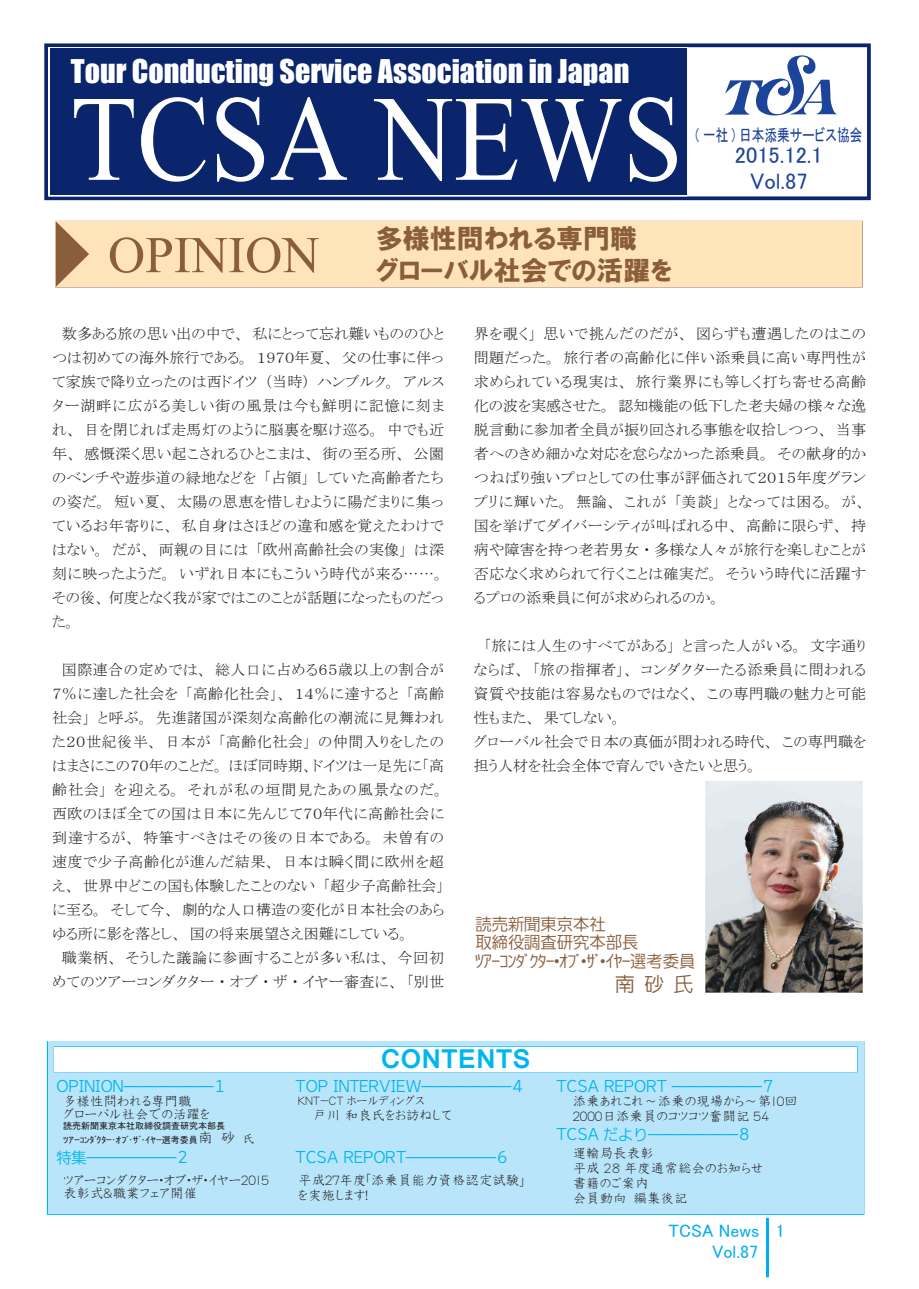
<style>
.page{position:relative;width:919px;height:1289px;background:#fff}
.page>*{position:absolute;margin:0;border:0;box-sizing:border-box;transform-origin:0 0}
.t1{font:147.6px "Shonar Bangla";color:#fff;scale:.89 1}
.t2{font:76.8px "Microsoft Himalaya";color:#8a5d3b}
.t3{font:30px "Impact";color:#fff}
.t4{font:27px "HGP Soei Kakugothic UB";color:#8a5d3b}
.t5{font:700 25.5px "Mangal";color:#00b6f0}
.t6{font:22.5px/25.5px "MS P Gothic";color:#1d449b;text-align:center}
.t7{font:18px/21px "MS P Gothic";color:#00aeef}
.t8{font:16.8px "MS P Gothic";color:#1d449b;scale:.75 1}
.t9{font:16.35px/18.6px "DFUD Gothic W4 WING RKSJ H";color:#8a5d3b}
.t10{font:15px/24px "MS P Mincho";letter-spacing:.03em;color:#231f20;text-align:justify}
.t11{font:15px "DFUD Gothic W4 WING RKSJ H";color:#00b6f0}
.t12{font:13.5px/15px "DF Kyo Ka Sho R W3 WING RKSJ H";color:#231f20}
.t13{font:12px "DF Kyo Ka Sho R W3 WING RKSJ H";color:#231f20}
.t14{font:9px/14.1px "MS P Gothic";color:#231f20}
.s1{font-family:"DF Kyo Ka Sho R W3 WING RKSJ H";font-size:15px}
.s2{font-family:"DF Kyo Ka Sho R W3 WING RKSJ H";font-size:12px}
.s3{font-size:15px}
</style>
<div class="page">
<img style="left:705px;top:782px;width:157px;height:210px">
<div style="left:56px;top:221px;width:805px;height:66px;background:#fee4b8"></div>
<svg style="left:56px;top:222px;width:33px;height:65px"></svg>
<div style="left:44px;top:43px;width:826px;height:157px;border:10px solid #0a256b"></div>
<div style="left:50px;top:49px;width:815px;height:146px;background:#fff"></div>
<div style="left:48px;top:1041px;width:815px;height:172px;background:#b9e5fa"></div>
<div style="left:54px;top:1047px;width:802px;height:24px;background:#fff"></div>
<div style="left:48px;top:47px;width:640px;height:149px;border:3px solid #fff"></div>
<div style="left:50px;top:49px;width:636px;height:146px;background:#0a256b"></div>
<hr style="left:766px;top:1217px;width:3px;height:60px;background:#00aeef">
<h3 class="t3" style="left:71px;top:48px;width:560px">Tour Conducting Service Association in Japan</h3>
<h1 class="t1" style="left:71px;top:60px;width:689px">TCSA NEWS</h1>
<h2 class="t2" style="left:108px;top:201px;width:213px">OPINION</h2>
<h3 class="t4" style="left:376px;top:225px;width:263px">多様性問われる専門職</h3>
<h3 class="t4" style="left:376px;top:257px;width:298px">グローバル社会での活躍を</h3>
<p class="t8" style="left:695px;top:126px;width:224px">( 一社 ) 日本添乗サービス協会</p>
<h3 class="t6" style="left:734px;top:142px;width:89px">2015.12.1<br>Vol.87</h3>
<p class="t10" style="left:52px;top:321px;width:393px">　数多ある旅の思い出の中で、私にとって忘れ難いもののひとつは初めての海外旅行である。１９７０年夏、父の仕事に伴って家族で降り立ったのは西ドイツ（当時）ハンブルク。アルスター湖畔に広がる美しい街の風景は今も鮮明に記憶に刻まれ、目を閉じれば走馬灯のように脳裏を駆け巡る。中でも近年、感慨深く思い起こされるひとこまは、街の至る所、公園のベンチや遊歩道の緑地などを「占領」していた高齢者たちの姿だ。短い夏、太陽の恩恵を惜しむように陽だまりに集っているお年寄りに、私自身はさほどの違和感を覚えたわけではない。だが、両親の目には「欧州高齢社会の実像」は深刻に映ったようだ。いずれ日本にもこういう時代が来る……。その後、何度となく我が家ではこのことが話題になったものだった。</p>
<p class="t10" style="left:52px;top:657px;width:393px;text-align:left">　国際連合の定めでは、総人口に占める６５歳以上の割合が<br>７％に達した社会を「高齢化社会」、１４％に達すると「高齢社会」と呼ぶ。先進諸国が深刻な高齢化の潮流に見舞われた２０世紀後半、日本が「高齢化社会」の仲間入りをしたのはまさにこの７０年のことだ。ほぼ同時期、ドイツは一足先に「高齢社会」を迎える。それが私の垣間見たあの風景なのだ。西欧のほぼ全ての国は日本に先んじて７０年代に高齢社会に到達するが、特筆すべきはその後の日本である。未曽有の速度で少子高齢化が進んだ結果、日本は瞬く間に欧州を超え、世界中どこの国も体験したことのない「超少子高齢社会」に至る。そして今、劇的な人口構造の変化が日本社会のあらゆる所に影を落とし、国の将来展望さえ困難にしている。<br>　職業柄、そうした議論に参画することが多い私は、今回初めてのツアーコンダクター・オブ・ザ・イヤー審査に、「別世</p>
<p class="t10" style="left:474px;top:321px;width:393px">界を覗く」思いで挑んだのだが、図らずも遭遇したのはこの問題だった。旅行者の高齢化に伴い添乗員に高い専門性が求められている現実は、旅行業界にも等しく打ち寄せる高齢化の波を実感させた。認知機能の低下した老夫婦の様々な逸脱言動に参加者全員が振り回される事態を収拾しつつ、当事者へのきめ細かな対応を怠らなかった添乗員。その献身的かつねばり強いプロとしての仕事が評価されて２０１５年度グランプリに輝いた。無論、これが「美談」となっては困る。が、国を挙げてダイバーシティが叫ばれる中、高齢に限らず、持病や障害を持つ老若男女・多様な人々が旅行を楽しむことが否応なく求められて行くことは確実だ。そういう時代に活躍するプロの添乗員に何が求められるのか。</p>
<p class="t10" style="left:474px;top:633px;width:393px;text-align:left">　「旅には人生のすべてがある」と言った人がいる。文字通りならば、「旅の指揮者」、コンダクターたる添乗員に問われる資質や技能は容易なものではなく、この専門職の魅力と可能性もまた、果てしない。<br>グローバル社会で日本の真価が問われる時代、この専門職を担う人材を社会全体で育んでいきたいと思う。</p>
<p class="t9" style="left:475px;top:914px;width:221px">読売新聞東京本社<br>取締役調査研究本部長<br>ﾂｱｰｺﾝﾀﾞｸﾀｰ･ｵﾌﾞ･ｻﾞ･ｲﾔｰ選考委員</p>
<h3 class="t5" style="left:380px;top:1035px;width:151px">CONTENTS</h3>
<p class="t11" style="left:57px;top:1076px;width:171px">OPINION――――――１</p>
<p class="t11" style="left:295px;top:1076px;width:230px">TOP INTERVIEW――――――４</p>
<p class="t12" style="left:63px;top:1093px;width:148px;line-height:13.5px">多様性問われる専門職<br>グローバル社会での活躍を</p>
<p class="t14" style="left:63px;top:1118px;width:193px">読売新聞東京本社取締役調査研究本部長<br>ﾂｱｰｺﾝﾀﾞｸﾀｰ･ｵﾌﾞ･ｻﾞ･ｲﾔｰ選考委員<span class="s1">南　砂　</span><span class="s2">氏</span></p>
<p class="t13" style="left:298px;top:1094px;width:128px">KNT－CT ホールディングス</p>
<p class="t12" style="left:298px;top:1107px;width:155px"><span class="s3">　　</span>戸川 和良氏をお訪ねして</p>
<p class="t11" style="left:57px;top:1147px;width:134px">特集――――――２</p>
<p class="t12" style="left:63px;top:1173px;width:207px;line-height:13.5px">ツアーコンダクター･オブ･ザ･イヤー２０１５表彰式＆職業フェア開催</p>
<p class="t11" style="left:295px;top:1147px;width:214px">TCSA REPORT――――――６</p>
<p class="t12" style="left:298px;top:1172px;width:227px">平成２７年度｢添乗員能力資格認定試験｣を実施します！</p>
<p class="t11" style="left:556px;top:1076px;width:219px">TCSA REPORT ――――――７</p>
<p class="t12" style="left:572px;top:1093px;width:226px">添乗あれこれ～添乗の現場から～第１０回<br>２０００日添乗員のコツコツ奮闘記 5４</p>
<p class="t12" style="left:572px;top:1145px;width:192px">運輸局長表彰<br>平成 28 年度通常総会のお知らせ書籍のご案内<br>会員動向　編集後記</p>
<p class="t11" style="left:556px;top:1124px;width:196px">TCSA だより――――――８</p>
<p class="t7" style="left:712px;top:1220px;width:74px;text-indent:-43px">TCSA News 1<br>Vol.87</p>
</div>
